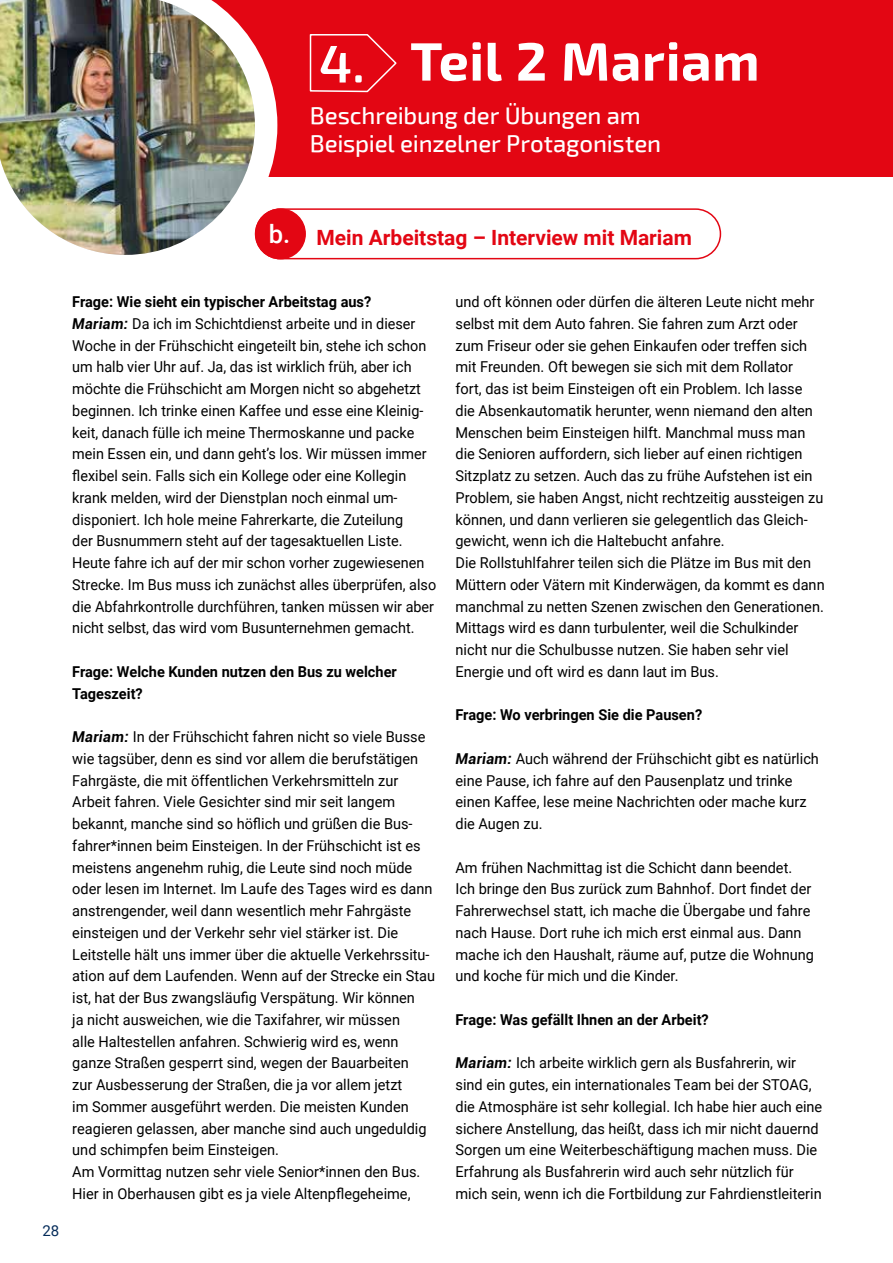
<style>
.page{position:relative;width:893px;height:1263px;background:#fff}
.page>*{position:absolute;margin:0;border:0;box-sizing:border-box;transform-origin:0 0}
.t1{font:700 54px "Exo 2";letter-spacing:.01em;color:#fff}
.t2{font:500 24px/28.5px "Exo 2";letter-spacing:-.005em;color:#fff}
.t3{font:700 21px "Roboto";color:#e30613}
.t4{font:15px/21.8px "Roboto";color:#000}
.t5{font:15px/21.8px "Roboto";color:#000;scale:.96 1}
.t6{font:700 15px/21.8px "Roboto";color:#000}
.t7{font:15px "Roboto";color:#052c5a}
.s1{font-weight:400;font-size:52.95px}
.s2{font-weight:500;font-size:25.5px;color:#fff}
.s3{font-weight:700}
.s4{font-weight:700;font-style:italic}
</style>
<div class="page">
<div style="left:0;top:0;width:893px;height:177px;background:#e30613"></div>
<svg style="left:255px;top:46px;width:45px;height:214px"></svg>
<img style="left:0;top:0;width:255px;height:255px">
<svg style="left:309px;top:34px;width:88px;height:59px"></svg>
<div style="left:255px;top:208px;width:466px;height:51px;border:2px solid #e30613;border-radius:25px"></div>
<div style="left:256px;top:209px;width:49px;height:50px;background:#e30613;border-radius:50%"></div>
<div style="left:255px;top:208px;width:51px;height:51px;border:2px solid #e30613;border-radius:50%"></div>
<h1 class="t1" style="left:319px;top:29px;width:442px"><span class="s1">4.</span> Teil 2 Mariam</h1>
<h2 class="t2" style="left:310px;top:102px;width:353px">Beschreibung der Übungen am<br>Beispiel einzelner Protagonisten</h2>
<h3 class="t3" style="left:269px;top:223px;width:425px"><span class="s2">b.</span> Mein Arbeitstag – Interview mit Mariam</h3>
<p class="t7" style="left:43px;top:1220px;width:18px">28</p>
<p class="t5" style="left:72px;top:290px;width:381px"><span class="s3">Frage: Wie sieht ein typischer Arbeitstag aus?<br></span><span class="s4">Mariam:</span> Da ich im Schichtdienst arbeite und in dieser Woche in der Frühschicht eingeteilt bin, stehe ich schon um halb vier Uhr auf. Ja, das ist wirklich früh, aber ich möchte die Frühschicht am Morgen nicht so abgehetzt beginnen. Ich trinke einen Kaffee und esse eine Kleinig&shy;keit, danach fülle ich meine Thermoskanne und packe mein Essen ein, und dann geht’s los. Wir müssen immer flexibel sein. Falls sich ein Kollege oder eine Kollegin krank melden, wird der Dienstplan noch einmal um&shy;disponiert. Ich hole meine Fahrerkarte, die Zuteilung<br>der Busnummern steht auf der tagesaktuellen Liste.<br>Heute fahre ich auf der mir schon vorher zugewiesenen Strecke. Im Bus muss ich zunächst alles überprüfen, also die Abfahrkontrolle durchführen, tanken müssen wir aber nicht selbst, das wird vom Busunternehmen gemacht.</p>
<p class="t6" style="left:72px;top:660px;width:326px">Frage: Welche Kunden nutzen den Bus zu welcher<br>Tageszeit?</p>
<p class="t4" style="left:72px;top:725px;width:364px"><span class="s4">Mariam:</span> In der Frühschicht fahren nicht so viele Busse wie tagsüber, denn es sind vor allem die berufstätigen Fahrgäste, die mit öffentlichen Verkehrsmitteln zur Arbeit fahren. Viele Gesichter sind mir seit langem bekannt, manche sind so höflich und grüßen die Bus&shy;fahrer*innen beim Einsteigen. In der Frühschicht ist es meistens angenehm ruhig, die Leute sind noch müde oder lesen im Internet. Im Laufe des Tages wird es dann anstrengender, weil dann wesentlich mehr Fahrgäste einsteigen und der Verkehr sehr viel stärker ist. Die Leitstelle hält uns immer über die aktuelle Verkehrssitu&shy;ation auf dem Laufenden. Wenn auf der Strecke ein Stau ist, hat der Bus zwangsläufig Verspätung. Wir können<br>ja nicht ausweichen, wie die Taxifahrer, wir müssen<br>alle Haltestellen anfahren. Schwierig wird es, wenn ganze Straßen gesperrt sind, wegen der Bauarbeiten<br>zur Ausbesserung der Straßen, die ja vor allem jetzt<br>im Sommer ausgeführt werden. Die meisten Kunden reagieren gelassen, aber manche sind auch ungeduldig und schimpfen beim Einsteigen.<br>Am Vormittag nutzen sehr viele Senior*innen den Bus.<br>Hier in Oberhausen gibt es ja viele Altenpflegeheime,</p>
<p class="t4" style="left:455px;top:290px;width:371px">und oft können oder dürfen die älteren Leute nicht mehr selbst mit dem Auto fahren. Sie fahren zum Arzt oder zum Friseur oder sie gehen Einkaufen oder treffen sich mit Freunden. Oft bewegen sie sich mit dem Rollator<br>fort, das ist beim Einsteigen oft ein Problem. Ich lasse die Absenkautomatik herunter, wenn niemand den alten Menschen beim Einsteigen hilft. Manchmal muss man die Senioren auffordern, sich lieber auf einen richtigen Sitzplatz zu setzen. Auch das zu frühe Aufstehen ist ein Problem, sie haben Angst, nicht rechtzeitig aussteigen zu können, und dann verlieren sie gelegentlich das Gleich&shy;gewicht, wenn ich die Haltebucht anfahre.<br>Die Rollstuhlfahrer teilen sich die Plätze im Bus mit den Müttern oder Vätern mit Kinderwägen, da kommt es dann manchmal zu netten Szenen zwischen den Generationen.<br>Mittags wird es dann turbulenter, weil die Schulkinder nicht nur die Schulbusse nutzen. Sie haben sehr viel Energie und oft wird es dann laut im Bus.</p>
<p class="t6" style="left:455px;top:703px;width:248px">Frage: Wo verbringen Sie die Pausen?</p>
<p class="t4" style="left:455px;top:747px;width:365px"><span class="s4">Mariam:</span> Auch während der Frühschicht gibt es natürlich eine Pause, ich fahre auf den Pausenplatz und trinke einen Kaffee, lese meine Nachrichten oder mache kurz die Augen zu.</p>
<p class="t4" style="left:455px;top:856px;width:360px">Am frühen Nachmittag ist die Schicht dann beendet.<br>Ich bringe den Bus zurück zum Bahnhof. Dort findet der Fahrerwechsel statt, ich mache die Übergabe und fahre nach Hause. Dort ruhe ich mich erst einmal aus. Dann mache ich den Haushalt, räume auf, putze die Wohnung und koche für mich und die Kinder.</p>
<p class="t6" style="left:455px;top:1008px;width:255px">Frage: Was gefällt Ihnen an der Arbeit?</p>
<p class="t4" style="left:455px;top:1051px;width:368px"><span class="s4">Mariam:</span> Ich arbeite wirklich gern als Busfahrerin, wir sind ein gutes, ein internationales Team bei der STOAG, die Atmosphäre ist sehr kollegial. Ich habe hier auch eine sichere Anstellung, das heißt, dass ich mir nicht dauernd Sorgen um eine Weiterbeschäftigung machen muss. Die Erfahrung als Busfahrerin wird auch sehr nützlich für mich sein, wenn ich die Fortbildung zur Fahrdienstleiterin</p>
</div>
